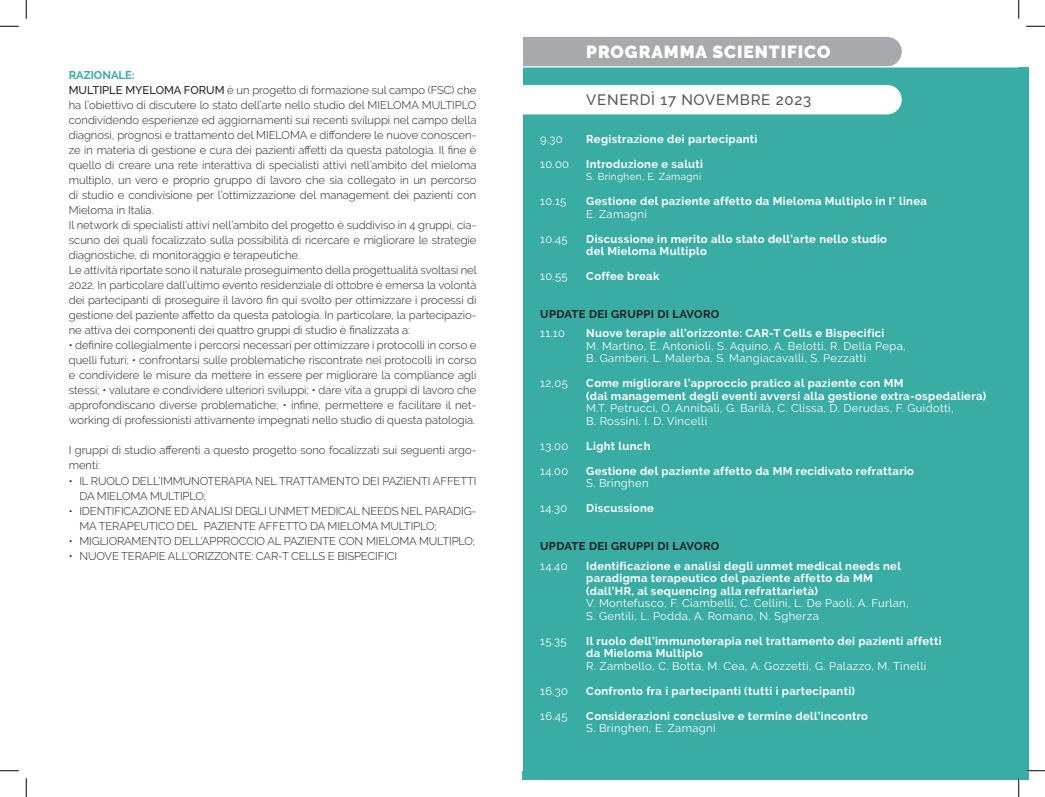
<style>
.page{position:relative;width:1045px;height:797px;background:#fff}
.page>*{position:absolute;margin:0;border:0;box-sizing:border-box;transform-origin:0 0}
.t1{font:900 17.5px "Raleway";letter-spacing:.05em;color:#fff}
.t2{font:500 15px "Raleway";letter-spacing:.05em;color:#57585a}
.t3{font:300 11.25px/15px "Raleway";color:#231f20}
.t4{font:700 11.25px/12.5px "Raleway";letter-spacing:.03em;color:#fff}
.t5{font:11.25px/12.5px "Raleway";letter-spacing:.03em;color:#fff}
.t6{font:700 11.25px "Raleway";letter-spacing:.03em;color:#231f20}
.t7{font:10px "Raleway";letter-spacing:.03em;color:#fff}
.s1{font-weight:700;color:#39aca4}
.s2{font-weight:500}
</style>
<div class="page">
<div style="left:522px;top:67px;width:507px;height:712px;background:#39aca4"></div>
<div style="left:523px;top:37px;width:378px;height:29px;background:#a8a9ad"></div>
<div style="left:522px;top:85px;width:379px;height:29px;background:#fff"></div>
<hr style="left:522px;top:67px;width:496px;height:1px;background:#fff">
<svg style="left:0;top:25px;width:19px;height:2px"></svg>
<svg style="left:1026px;top:25px;width:19px;height:2px"></svg>
<svg style="left:0;top:770px;width:19px;height:1px"></svg>
<svg style="left:1026px;top:770px;width:19px;height:1px"></svg>
<svg style="left:25px;top:0;width:2px;height:19px"></svg>
<svg style="left:25px;top:778px;width:2px;height:19px"></svg>
<svg style="left:1018px;top:0;width:1px;height:19px"></svg>
<svg style="left:1018px;top:778px;width:1px;height:19px"></svg>
<p class="t3" style="left:69px;top:68px;width:409px"><span class="s1">RAZIONALE:<br></span><span class="s2">MULTIPLE MYELOMA FORUM</span> è un progetto di formazione sul campo (FSC) che ha l’obiettivo di discutere lo stato dell’arte nello studio del MIELOMA MULTIPLO condividendo esperienze ed aggiornamenti sui recenti sviluppi nel campo della diagnosi, prognosi e trattamento del MIELOMA e diffondere le nuove conoscen&shy;ze in materia di gestione e cura dei pazienti affetti da questa patologia. Il fine è quello di creare una rete interattiva di specialisti attivi nell’ambito del mieloma multiplo, un vero e proprio gruppo di lavoro che sia collegato in un percorso di studio e condivisione per l’ottimizzazione del management dei pazienti con Mieloma in Italia.<br>Il network di specialisti attivi nell’ambito del progetto è suddiviso in 4 gruppi, cia&shy;scuno dei quali focalizzato sulla possibilità di ricercare e migliorare le strategie diagnostiche, di monitoraggio e terapeutiche.<br>Le attività riportate sono il naturale proseguimento della progettualità svoltasi nel 2022. In particolare dall’ultimo evento residenziale di ottobre è emersa la volontà dei partecipanti di proseguire il lavoro fin qui svolto per ottimizzare i processi di gestione del paziente affetto da questa patologia. In particolare, la partecipazio&shy;ne attiva dei componenti dei quattro gruppi di studio è finalizzata a:</p>
<p class="t3" style="left:69px;top:338px;width:409px;text-align:justify">• definire collegialmente i percorsi necessari per ottimizzare i protocolli in corso e quelli futuri; • confrontarsi sulle problematiche riscontrate nei protocolli in corso e condividere le misure da mettere in essere per migliorare la compliance agli stessi; • valutare e condividere ulteriori sviluppi; • dare vita a gruppi di lavoro che approfondiscano diverse problematiche; • infine, permettere e facilitare il net&shy;working di professionisti attivamente impegnati nello studio di questa patologia.</p>
<p class="t3" style="left:69px;top:443px;width:409px">I gruppi di studio afferenti a questo progetto sono focalizzati sui seguenti argo&shy;menti:</p>
<p class="t3" style="left:79px;top:473px;width:398px;text-indent:-11px">• IL RUOLO DELL’IMMUNOTERAPIA NEL TRATTAMENTO DEI PAZIENTI AFFETTI<br>DA MIELOMA MULTIPLO;</p>
<p class="t3" style="left:79px;top:503px;width:398px;text-indent:-11px">• IDENTIFICAZIONE ED ANALISI DEGLI UNMET MEDICAL NEEDS NEL PARADIG-<br>MA TERAPEUTICO DEL PAZIENTE AFFETTO DA MIELOMA MULTIPLO;</p>
<p class="t3" style="left:69px;top:533px;width:408px">• MIGLIORAMENTO DELL’APPROCCIO AL PAZIENTE CON MIELOMA MULTIPLO;</p>
<p class="t3" style="left:69px;top:548px;width:330px">• NUOVE TERAPIE ALL’ORIZZONTE: CAR-T CELLS E BISPECIFICI</p>
<h1 class="t1" style="left:586px;top:41px;width:246px">PROGRAMMA SCIENTIFICO</h1>
<h2 class="t2" style="left:586px;top:91px;width:226px">VENERDÌ 17 NOVEMBRE 2023</h2>
<p class="t5" style="left:540px;top:132px;width:24px">9.30</p>
<p class="t4" style="left:586px;top:132px;width:173px">Registrazione dei partecipanti</p>
<p class="t5" style="left:540px;top:157px;width:30px">10.00</p>
<p class="t4" style="left:586px;top:157px;width:118px">Introduzione e saluti</p>
<p class="t7" style="left:586px;top:171px;width:116px">S. Bringhen, E. Zamagni</p>
<p class="t5" style="left:540px;top:195px;width:28px">10.15</p>
<p class="t4" style="left:586px;top:195px;width:342px">Gestione del paziente affetto da Mieloma Multiplo in I° linea</p>
<p class="t5" style="left:586px;top:207px;width:62px">E. Zamagni</p>
<p class="t5" style="left:540px;top:232px;width:29px">10.45</p>
<p class="t4" style="left:586px;top:232px;width:302px">Discussione in merito allo stato dell’arte nello studio del Mieloma Multiplo</p>
<p class="t5" style="left:540px;top:270px;width:29px">10.55</p>
<p class="t4" style="left:586px;top:270px;width:75px">Coffee break</p>
<p class="t6" style="left:540px;top:307px;width:181px">UPDATE DEI GRUPPI DI LAVORO</p>
<p class="t5" style="left:540px;top:327px;width:26px">11.10</p>
<p class="t4" style="left:586px;top:327px;width:300px">Nuove terapie all’orizzonte: CAR-T Cells e Bispecifici</p>
<p class="t5" style="left:586px;top:339px;width:321px">M. Martino, E. Antonioli, S. Aquino, A. Belotti, R. Della Pepa,<br>B. Gamberi, L. Malerba, S. Mangiacavalli, S. Pezzatti</p>
<p class="t5" style="left:540px;top:377px;width:29px">12,05</p>
<p class="t4" style="left:586px;top:377px;width:401px">Come migliorare l’approccio pratico al paziente con MM<br>(dal management degli eventi avversi alla gestione extra-ospedaliera)</p>
<p class="t5" style="left:586px;top:402px;width:369px">M.T. Petrucci, O. Annibali, G. Barilà, C. Clissa, D. Derudas, F. Guidotti,<br>B. Rossini, I. D. Vincelli</p>
<p class="t5" style="left:540px;top:439px;width:30px">13.00</p>
<p class="t4" style="left:586px;top:440px;width:66px">Light lunch</p>
<p class="t5" style="left:540px;top:464px;width:30px">14.00</p>
<p class="t4" style="left:586px;top:465px;width:329px">Gestione del paziente affetto da MM recidivato refrattario</p>
<p class="t5" style="left:586px;top:477px;width:64px">S. Bringhen</p>
<p class="t5" style="left:540px;top:502px;width:29px">14.30</p>
<p class="t4" style="left:586px;top:502px;width:69px">Discussione</p>
<p class="t6" style="left:540px;top:539px;width:181px">UPDATE DEI GRUPPI DI LAVORO</p>
<p class="t5" style="left:540px;top:559px;width:29px">14.40</p>
<p class="t4" style="left:586px;top:559px;width:316px">Identificazione e analisi degli unmet medical needs nel paradigma terapeutico del paziente affetto da MM (dall’HR, al sequencing alla refrattarietà)</p>
<p class="t5" style="left:586px;top:597px;width:324px">V. Montefusco, F. Ciambelli, C. Cellini, L. De Paoli, A. Furlan,<br>S. Gentili, L. Podda, A. Romano, N. Sgherza</p>
<p class="t5" style="left:540px;top:634px;width:28px">15.35</p>
<p class="t4" style="left:586px;top:634px;width:357px">Il ruolo dell’immunoterapia nel trattamento dei pazienti affetti da Mieloma Multiplo</p>
<p class="t5" style="left:586px;top:659px;width:341px">R. Zambello, C. Botta, M. Cea, A. Gozzetti, G. Palazzo, M. Tinelli</p>
<p class="t5" style="left:540px;top:684px;width:29px">16.30</p>
<p class="t4" style="left:586px;top:684px;width:270px">Confronto fra i partecipanti (tutti i partecipanti)</p>
<p class="t5" style="left:540px;top:709px;width:29px">16.45</p>
<p class="t4" style="left:586px;top:709px;width:283px">Considerazioni conclusive e termine dell’incontro</p>
<p class="t5" style="left:586px;top:722px;width:131px">S. Bringhen, E. Zamagni</p>
</div>
